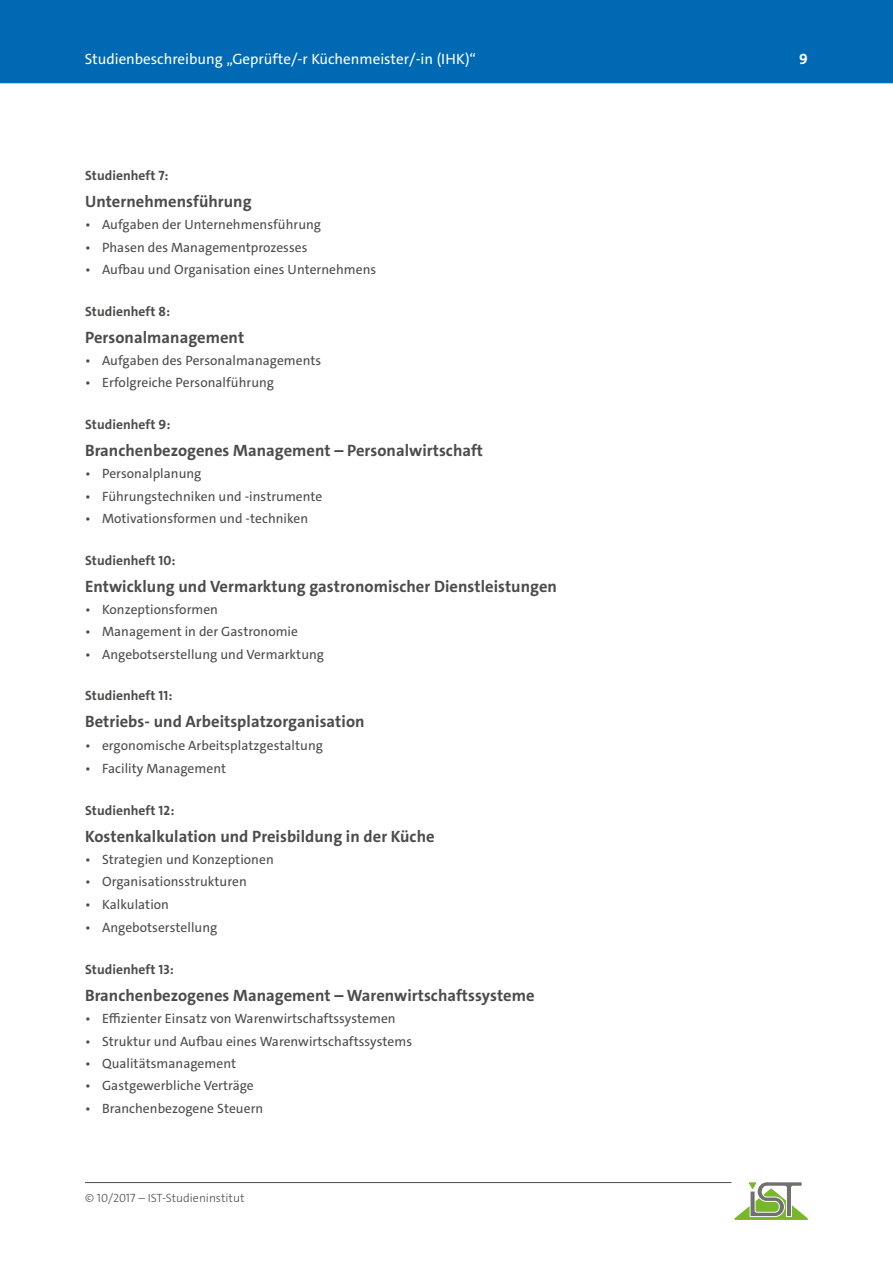
<style>
.page{position:relative;width:893px;height:1263px;background:#fff}
.page>*{position:absolute;margin:0;border:0;box-sizing:border-box;transform-origin:0 0}
.t1{font:700 16.5px "The Sans C4 s";letter-spacing:.005em;color:#4b4b4a}
.t2{font:15px "The Sans C4 s";color:#fff}
.t3{font:700 15px "The Sans C4 s";color:#fff}
.t4{font:13.5px "The Sans C4 s";letter-spacing:.005em;color:#4b4b4a}
.t5{font:700 13.5px "The Sans C4 s";letter-spacing:.005em;color:#4b4b4a}
.t6{font:300 12px "The Sans C4 s";color:#4b4b4a}
</style>
<div class="page">
<hr style="left:85px;top:1182px;width:646px;height:1px;background:#4b4b4a">
<svg style="left:734px;top:1182px;width:74px;height:38px"></svg>
<div style="left:0;top:0;width:893px;height:83px;background:#0069b4"></div>
<p class="t2" style="left:85px;top:49px;width:393px">Studienbeschreibung „Geprüfte/-r Küchenmeister/-in (IHK)“</p>
<p class="t3" style="left:799px;top:49px;width:10px">9</p>
<p class="t5" style="left:85px;top:167px;width:85px">Studienheft 7:</p>
<p class="t1" style="left:85px;top:191px;width:168px">Unternehmensführung</p>
<p class="t4" style="left:85px;top:216px;width:238px">• Aufgaben der Unternehmensführung</p>
<p class="t4" style="left:85px;top:238px;width:224px">• Phasen des Managementprozesses</p>
<p class="t4" style="left:85px;top:261px;width:293px">• Aufbau und Organisation eines Unternehmens</p>
<p class="t5" style="left:85px;top:302px;width:87px">Studienheft 8:</p>
<p class="t1" style="left:85px;top:327px;width:161px">Personalmanagement</p>
<p class="t4" style="left:85px;top:352px;width:238px">• Aufgaben des Personalmanagements</p>
<p class="t4" style="left:85px;top:374px;width:191px">• Erfolgreiche Personalführung</p>
<p class="t5" style="left:85px;top:416px;width:87px">Studienheft 9:</p>
<p class="t1" style="left:85px;top:440px;width:400px">Branchenbezogenes Management – Personalwirtschaft</p>
<p class="t4" style="left:85px;top:465px;width:118px">• Personalplanung</p>
<p class="t4" style="left:85px;top:487px;width:239px">• Führungstechniken und -instrumente</p>
<p class="t4" style="left:85px;top:510px;width:225px">• Motivationsformen und -techniken</p>
<p class="t5" style="left:85px;top:551px;width:92px">Studienheft 10:</p>
<p class="t1" style="left:85px;top:576px;width:473px">Entwicklung und Vermarktung gastronomischer Dienstleistungen</p>
<p class="t4" style="left:85px;top:601px;width:135px">• Konzeptionsformen</p>
<p class="t4" style="left:85px;top:623px;width:215px">• Management in der Gastronomie</p>
<p class="t4" style="left:85px;top:645px;width:241px">• Angebotserstellung und Vermarktung</p>
<p class="t5" style="left:85px;top:687px;width:89px">Studienheft 11:</p>
<p class="t1" style="left:85px;top:711px;width:281px">Betriebs- und Arbeitsplatzorganisation</p>
<p class="t4" style="left:85px;top:736px;width:239px">• ergonomische Arbeitsplatzgestaltung</p>
<p class="t4" style="left:85px;top:760px;width:142px">• Facility Management</p>
<p class="t5" style="left:85px;top:802px;width:91px">Studienheft 12:</p>
<p class="t1" style="left:85px;top:826px;width:351px">Kostenkalkulation und Preisbildung in der Küche</p>
<p class="t4" style="left:85px;top:851px;width:190px">• Strategien und Konzeptionen</p>
<p class="t4" style="left:85px;top:873px;width:163px">• Organisationsstrukturen</p>
<p class="t4" style="left:85px;top:895px;width:86px">• Kalkulation</p>
<p class="t4" style="left:85px;top:919px;width:134px">• Angebotserstellung</p>
<p class="t5" style="left:85px;top:961px;width:90px">Studienheft 13:</p>
<p class="t1" style="left:85px;top:985px;width:451px">Branchenbezogenes Management – Warenwirtschaftssysteme</p>
<p class="t4" style="left:85px;top:1010px;width:312px">• Effizienter Einsatz von Warenwirtschaftssystemen</p>
<p class="t4" style="left:85px;top:1032px;width:328px">• Struktur und Aufbau eines Warenwirtschaftssystems</p>
<p class="t4" style="left:85px;top:1054px;width:152px">• Qualitätsmanagement</p>
<p class="t4" style="left:85px;top:1077px;width:170px">• Gastgewerbliche Verträge</p>
<p class="t4" style="left:85px;top:1100px;width:180px">• Branchenbezogene Steuern</p>
<p class="t6" style="left:85px;top:1190px;width:161px">© 10/2017 – IST-Studieninstitut</p>
</div>
